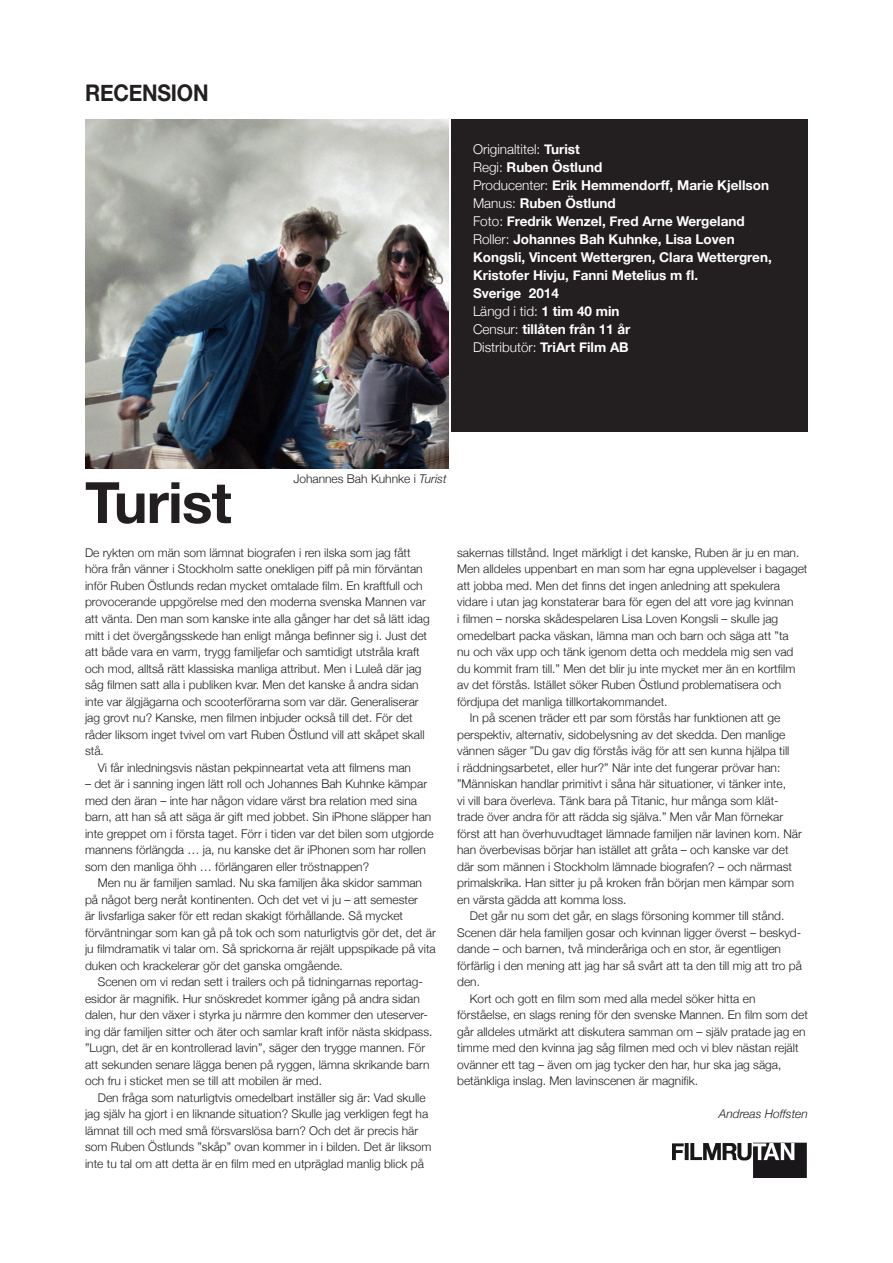
<style>
.page{position:relative;width:893px;height:1263px;background:#fff}
.page>*{position:absolute;margin:0;border:0;box-sizing:border-box;transform-origin:0 0}
.t1{font:700 57px "Helvetica Neue";color:#231f20}
.t2{font:700 22.95px "Helvetica Neue";letter-spacing:-.01em;color:#231f20;scale:.92 1}
.t3{font:700 13.5px/18px "Helvetica Neue";color:#fff}
.t4{font:300 13.5px "Helvetica Neue";color:#fff}
.t5{font:300 12px/16.5px "Helvetica Neue";color:#231f20}
.t6{font:italic 300 12px "Helvetica Neue";color:#231f20}
.s1{font-weight:700}
.s2{font-weight:300}
.s3{font-style:italic}
</style>
<div class="page">
<img style="left:673px;top:1142px;width:134px;height:36px">
<div style="left:452px;top:120px;width:356px;height:312px;background:#231f20"></div>
<img style="left:85px;top:120px;width:364px;height:349px">
<p class="t2" style="left:85px;top:79px;width:136px">recension</p>
<p class="t4" style="left:473px;top:141px;width:108px">Originaltitel: <span class="s1">Turist</span></p>
<p class="t3" style="left:473px;top:158px;width:131px"><span class="s2">Regi:</span> Ruben Östlund</p>
<p class="t3" style="left:473px;top:176px;width:297px"><span class="s2">Producenter:</span> Erik Hemmendorff, Marie Kjellson</p>
<p class="t3" style="left:473px;top:194px;width:144px"><span class="s2">Manus:</span> Ruben Östlund</p>
<p class="t3" style="left:473px;top:212px;width:273px"><span class="s2">Foto:</span> Fredrik Wenzel, Fred Arne Wergeland</p>
<p class="t3" style="left:473px;top:230px;width:300px"><span class="s2">Roller:</span> Johannes Bah Kuhnke, Lisa Loven<br>Kongsli, Vincent Wettergren, Clara Wettergren,<br>Kristofer Hivju, Fanni Metelius m fl.</p>
<p class="t3" style="left:473px;top:284px;width:87px">Sverige 2014</p>
<p class="t4" style="left:473px;top:303px;width:148px">Längd i tid: <span class="s1">1 tim 40 min</span></p>
<p class="t3" style="left:473px;top:320px;width:159px"><span class="s2">Censur:</span> tillåten från 11 år</p>
<p class="t4" style="left:473px;top:339px;width:157px">Distributör: <span class="s1">TriArt Film AB</span></p>
<p class="t5" style="left:293px;top:470px;width:155px">Johannes Bah Kuhnke i <span class="s3">Turist</span></p>
<p class="t1" style="left:85px;top:467px;width:148px">Turist</p>
<p class="t5" style="left:85px;top:544px;width:346px">De rykten om män som lämnat biografen i ren ilska som jag fått höra från vänner i Stockholm satte onekligen piff på min förväntan inför Ruben Östlunds redan mycket omtalade film. En kraftfull och provocerande uppgörelse med den moderna svenska Mannen var att vänta. Den man som kanske inte alla gånger har det så lätt idag mitt i det övergångsskede han enligt många befinner sig i. Just det att både vara en varm, trygg familjefar och samtidigt utstråla kraft och mod, alltså rätt klassiska manliga attribut. Men i Luleå där jag såg filmen satt alla i publiken kvar. Men det kanske å andra sidan inte var älgjägarna och scooterförarna som var där. Generaliserar jag grovt nu? Kanske, men filmen inbjuder också till det. För det råder liksom inget tvivel om vart Ruben Östlund vill att skåpet skall stå.</p>
<p class="t5" style="left:98px;top:759px;width:315px">Vi får inledningsvis nästan pekpinneartat veta att filmens man</p>
<p class="t5" style="left:85px;top:775px;width:350px">– det är i sanning ingen lätt roll och Johannes Bah Kuhnke kämpar med den äran – inte har någon vidare värst bra relation med sina barn, att han så att säga är gift med jobbet. Sin iPhone släpper han inte greppet om i första taget. Förr i tiden var det bilen som utgjorde mannens förlängda … ja, nu kanske det är iPhonen som har rollen som den manliga öhh … förlängaren eller tröstnappen?</p>
<p class="t5" style="left:85px;top:874px;width:352px;text-indent:13px">Men nu är familjen samlad. Nu ska familjen åka skidor samman på något berg neråt kontinenten. Och det vet vi ju – att semester<br>är livsfarliga saker för ett redan skakigt förhållande. Så mycket förväntningar som kan gå på tok och som naturligtvis gör det, det är ju filmdramatik vi talar om. Så sprickorna är rejält uppspikade på vita duken och krackelerar gör det ganska omgående.</p>
<p class="t5" style="left:85px;top:973px;width:349px;text-indent:13px">Scenen om vi redan sett i trailers och på tidningarnas reportag&shy;esidor är magnifik. Hur snöskredet kommer igång på andra sidan dalen, hur den växer i styrka ju närmre den kommer den uteserver&shy;ing där familjen sitter och äter och samlar kraft inför nästa skidpass. ”Lugn, det är en kontrollerad lavin”, säger den trygge mannen. För att sekunden senare lägga benen på ryggen, lämna skrikande barn och fru i sticket men se till att mobilen är med.</p>
<p class="t5" style="left:85px;top:1089px;width:348px;text-indent:13px">Den fråga som naturligtvis omedelbart inställer sig är: Vad skulle jag själv ha gjort i en liknande situation? Skulle jag verkligen fegt ha lämnat till och med små försvarslösa barn? Och det är precis här som Ruben Östlunds ”skåp” ovan kommer in i bilden. Det är liksom inte tu tal om att detta är en film med en utpräglad manlig blick på</p>
<p class="t5" style="left:457px;top:544px;width:352px">sakernas tillstånd. Inget märkligt i det kanske, Ruben är ju en man.<br>Men alldeles uppenbart en man som har egna upplevelser i bagaget att jobba med. Men det finns det ingen anledning att spekulera vidare i utan jag konstaterar bara för egen del att vore jag kvinnan<br>i filmen – norska skådespelaren Lisa Loven Kongsli – skulle jag omedelbart packa väskan, lämna man och barn och säga att ”ta<br>nu och väx upp och tänk igenom detta och meddela mig sen vad du kommit fram till.” Men det blir ju inte mycket mer än en kortfilm av det förstås. Istället söker Ruben Östlund problematisera och fördjupa det manliga tillkortakommandet.</p>
<p class="t5" style="left:457px;top:709px;width:346px;text-indent:13px">In på scenen träder ett par som förstås har funktionen att ge perspektiv, alternativ, sidobelysning av det skedda. Den manlige vännen säger ”Du gav dig förstås iväg för att sen kunna hjälpa till<br>i räddningsarbetet, eller hur?” När inte det fungerar prövar han: ”Människan handlar primitivt i såna här situationer, vi tänker inte,<br>vi vill bara överleva. Tänk bara på Titanic, hur många som klät&shy;trade över andra för att rädda sig själva.” Men vår Man förnekar först att han överhuvudtaget lämnade familjen när lavinen kom. När han överbevisas börjar han istället att gråta – och kanske var det där som männen i Stockholm lämnade biografen? – och närmast primalskrika. Han sitter ju på kroken från början men kämpar som en värsta gädda att komma loss.</p>
<p class="t5" style="left:457px;top:907px;width:346px;text-indent:13px">Det går nu som det går, en slags försoning kommer till stånd.<br>Scenen där hela familjen gosar och kvinnan ligger överst – beskyd&shy;dande – och barnen, två minderåriga och en stor, är egentligen förfärlig i den mening att jag har så svårt att ta den till mig att tro på den.</p>
<p class="t5" style="left:457px;top:990px;width:352px;text-indent:13px">Kort och gott en film som med alla medel söker hitta en förståelse, en slags rening för den svenske Mannen. En film som det går alldeles utmärkt att diskutera samman om – själv pratade jag en timme med den kvinna jag såg filmen med och vi blev nästan rejält ovänner ett tag – även om jag tycker den har, hur ska jag säga, betänkliga inslag. Men lavinscenen är magnifik.</p>
<p class="t6" style="left:719px;top:1107px;width:91px">Andreas Hoffsten</p>
</div>
